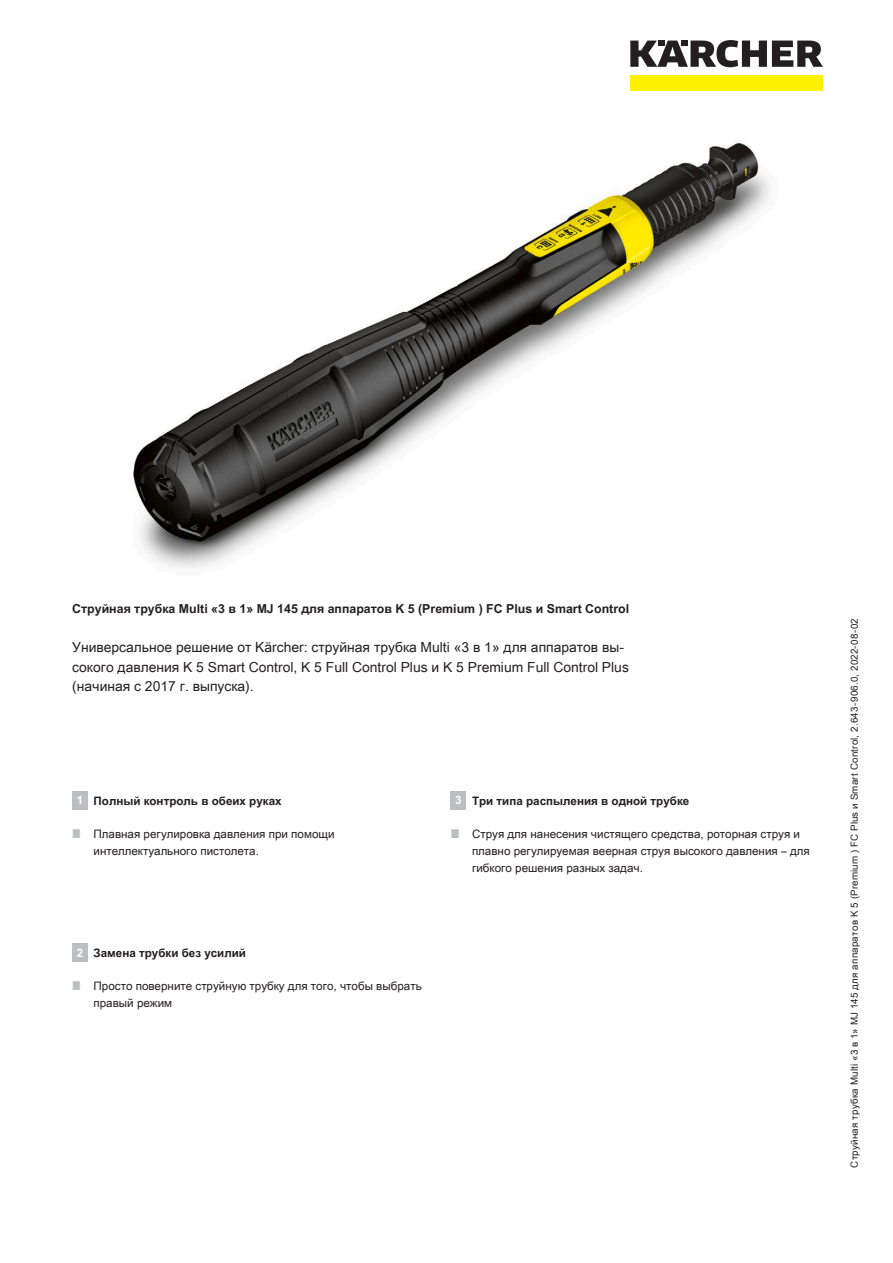
<style>
.page{position:relative;width:893px;height:1263px;background:#fff}
.page>*{position:absolute;margin:0;border:0;box-sizing:border-box;transform-origin:0 0}
.t1{font:13.8px/19.5px "Arial Unicode MS";color:#231f20}
.t2{font:700 12.3px "Arial Unicode MS";color:#231f20}
.t3{font:11.7px/17.2px "Arial Unicode MS";color:#231f20}
.t4{font:700 11.7px "Arial Unicode MS";color:#231f20}
.t5{font:700 11.7px "Arial Unicode MS";color:#fff}
.t6{font:9.75px "Arial Unicode MS";letter-spacing:.025em;color:#231f20}
</style>
<div class="page">
<div style="left:630px;top:75px;width:193px;height:16px;background:#fff200"></div>
<svg style="left:630px;top:40px;width:193px;height:27px"></svg>
<img style="left:133px;top:143px;width:639px;height:425px">
<div style="left:72px;top:791px;width:16px;height:19px;background:#bcbec0"></div>
<div style="left:72px;top:943px;width:16px;height:19px;background:#bcbec0"></div>
<div style="left:451px;top:791px;width:15px;height:19px;background:#bcbec0"></div>
<p class="t2" style="left:72px;top:599px;width:558px">Струйная трубка Multi «3 в 1» MJ 145 для аппаратов K 5 (Premium ) FC Plus и Smart Control</p>
<p class="t1" style="left:72px;top:637px;width:558px">Универсальное решение от Kärcher: струйная трубка Multi «3 в 1» для аппаратов вы&shy;сокого давления K 5 Smart Control, K 5 Full Control Plus и K 5 Premium Full Control Plus (начиная с 2017 г. выпуска).</p>
<p class="t5" style="left:77px;top:792px;width:8px">1</p>
<p class="t4" style="left:94px;top:792px;width:190px">Полный контроль в обеих руках</p>
<p class="t5" style="left:455px;top:792px;width:8px">3</p>
<p class="t3" style="left:94px;top:825px;width:242px">Плавная регулировка давления при помощи интеллектуального пистолета.</p>
<p class="t4" style="left:472px;top:792px;width:219px">Три типа распыления в одной трубке</p>
<p class="t3" style="left:472px;top:825px;width:339px">Струя для нанесения чистящего средства, роторная струя и плавно регулируемая веерная струя высокого давления – для гибкого решения разных задач.</p>
<p class="t5" style="left:77px;top:944px;width:8px">2</p>
<p class="t4" style="left:94px;top:944px;width:154px">Замена трубки без усилий</p>
<p class="t3" style="left:94px;top:977px;width:330px">Просто поверните струйную трубку для того, чтобы выбрать правый режим</p>
<p class="t6" style="left:847px;top:1168px;width:551px;rotate:-90deg">Струйная трубка Multi «3 в 1» MJ 145 для аппаратов K 5 (Premium ) FC Plus и Smart Control, 2.643-906.0, 2022-08-02</p>
</div>
